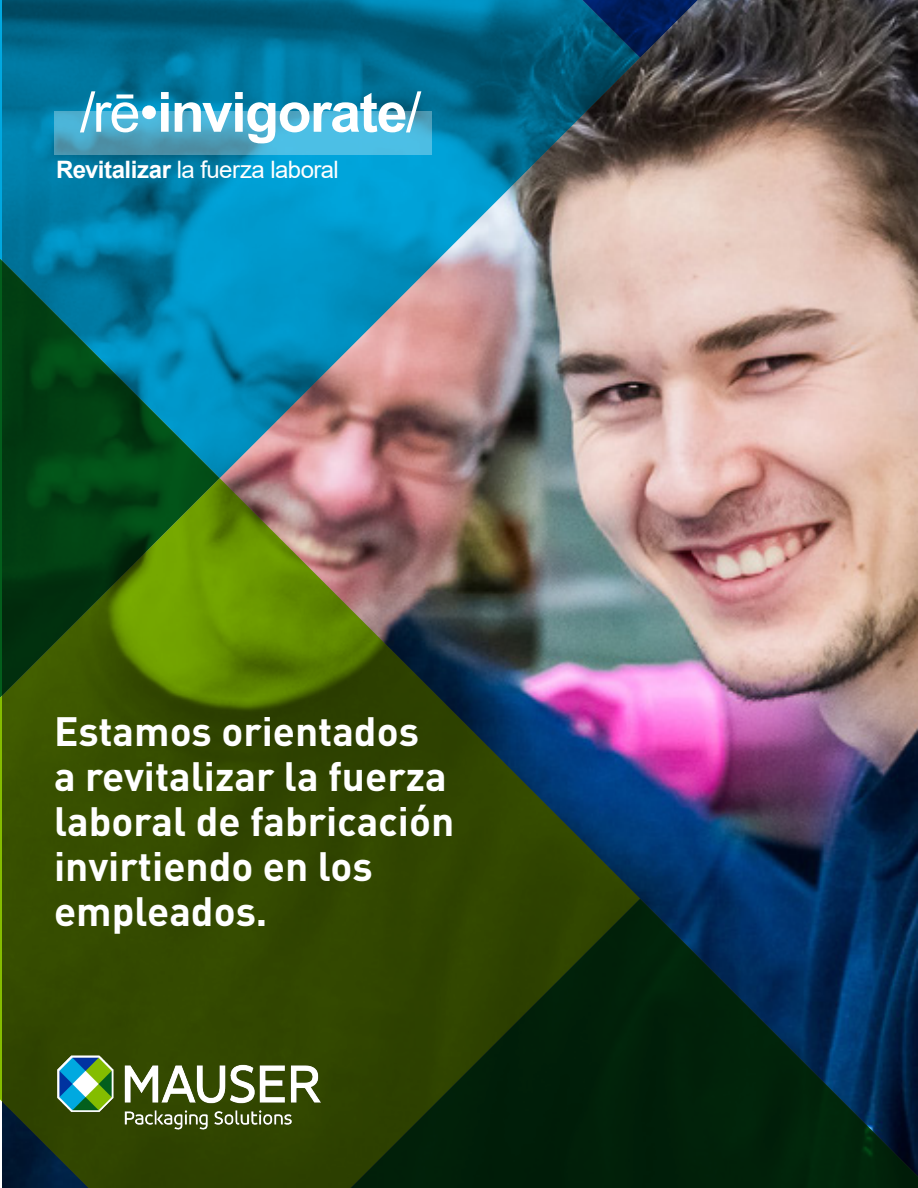
<style>
.page{position:relative;width:918px;height:1188px;background:#fff}
.page>*{position:absolute;margin:0;border:0;box-sizing:border-box;transform-origin:0 0}
.Bullet_Level_2{font:700 55.5px "Arial";letter-spacing:-.025em;color:#fff}
.Pull_Quote{font:700 40.5px/45px "DINOT";color:#fff}
.Bullet_Level_2-2{font:24px "Arial";letter-spacing:-.025em;color:#fff}
.s1{font-weight:400}
.s2{font-weight:700}
</style>
<div class="page">
<img style="left:640px;top:58px;width:278px;height:841px">
<img style="left:0;top:478px;width:640px;height:710px">
<img style="left:0;top:0;width:640px;height:478px">
<svg style="left:220px;top:0;width:698px;height:58px;background:#144e66"></svg>
<svg style="left:0;top:58px;width:220px;height:841px;background:#19603d"></svg>
<svg style="left:220px;top:899px;width:698px;height:289px;background:#123015"></svg>
<img style="left:54px;top:1051px;width:271px;height:83px">
<svg style="left:54px;top:111px;width:378px;height:43px;background:#4caece"></svg>
<p class="Bullet_Level_2" style="left:80px;top:73px;width:343px"><span class="s1">/rē•</span>invigorate<span class="s1">/</span></p>
<p class="Bullet_Level_2-2" style="left:56px;top:153px;width:284px"><span class="s2">Revitalizar</span> la fuerza laboral</p>
<p class="Pull_Quote" style="left:54px;top:706px;width:402px">Estamos orientados<br>a revitalizar la fuerza laboral de fabricación invirtiendo en los empleados.</p>
</div>
